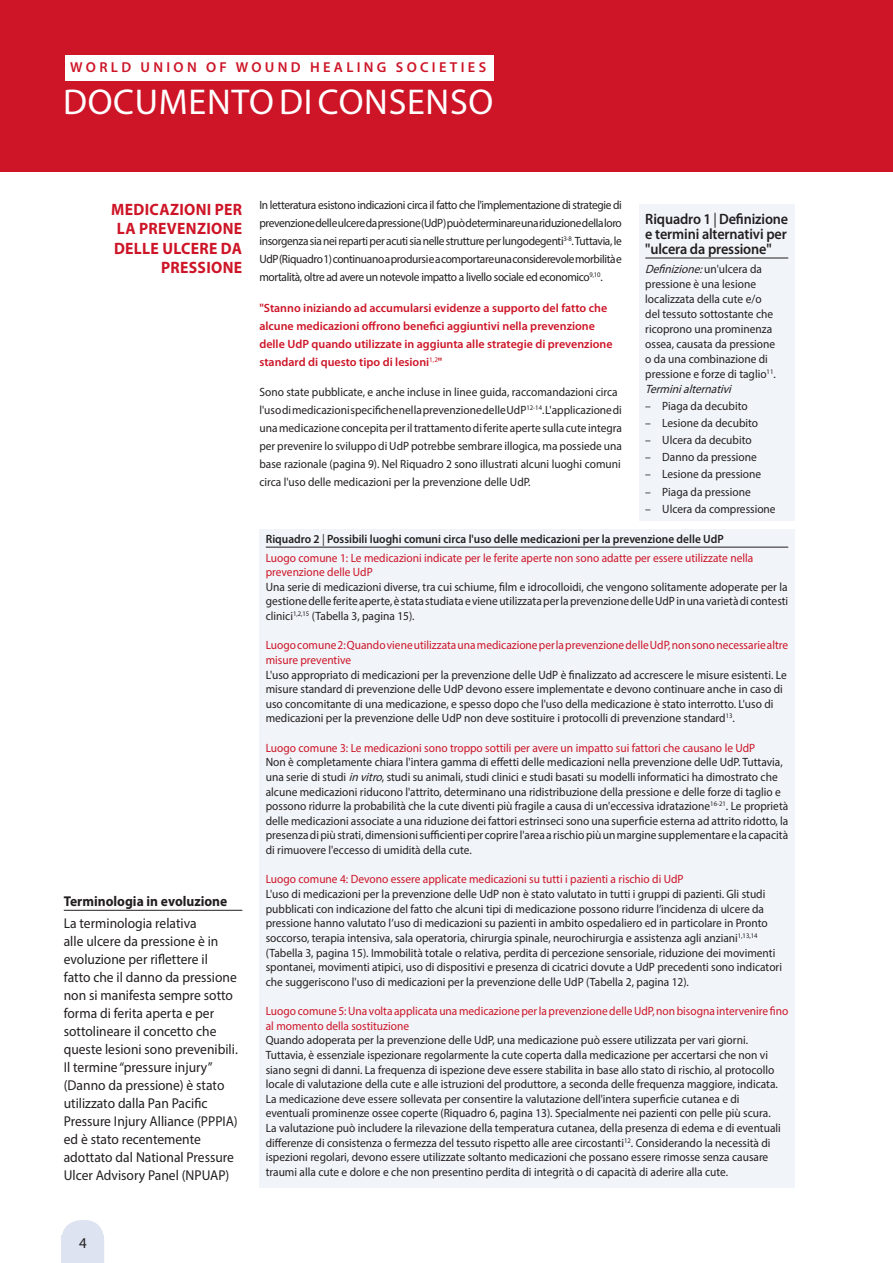
<style>
.page{position:relative;width:893px;height:1263px;background:#fff}
.page>*{position:absolute;margin:0;border:0;box-sizing:border-box;transform-origin:0 0}
.t1{font:36px "Myriad Pro";letter-spacing:.02em;color:#fff}
.t2{font:700 16.5px/19.5px "Myriad Pro";letter-spacing:.02em;color:#cd1527;text-align:right;scale:.95 1}
.t3{font:600 15px/15px "Myriad Pro";letter-spacing:-.01em;color:#231f20;text-align:justify;scale:.95 1}
.t4{font:15px "Myriad Pro";color:#231f20}
.t5{font:600 14.4px "Myriad Pro";letter-spacing:.23em;color:#cd1527}
.t6{font:14.25px/18px "Myriad Pro";color:#231f20;scale:.95 1}
.t7{font:700 14.25px "Myriad Pro";color:#231f20;scale:.95 1}
.t8{font:12px/14.5px "Myriad Pro";color:#231f20;scale:.95 1}
.t9{font:12px/14.7px "Myriad Pro";color:#cd1527;scale:.95 1}
.t10{font:600 12px/18px "Myriad Pro";color:#cd1527}
.s1{font-weight:400}
.s2{font-style:italic}
.s3{font-weight:600;color:#231f20}
.s4{color:#231f20}
</style>
<div class="page">
<div style="left:0;top:0;width:893px;height:171px;background:#cd1527"></div>
<svg style="left:62px;top:1220px;width:42px;height:16px"></svg>
<div style="left:62px;top:1236px;width:42px;height:27px;background:#dde3f0"></div>
<div style="left:65px;top:55px;width:429px;height:25px;background:#fff"></div>
<div style="left:639px;top:204px;width:156px;height:317px;background:#f1f4f9"></div>
<hr style="left:645px;top:258px;width:143px;height:1px;background:#231f20">
<div style="left:259px;top:529px;width:536px;height:659px;background:#f1f4f9"></div>
<hr style="left:266px;top:547px;width:522px;height:1px;background:#231f20">
<hr style="left:64px;top:910px;width:178px;height:1px;background:#231f20">
<p class="t5" style="left:70px;top:58px;width:417px">WORLD UNION OF WOUND HEALING SOCIETIES</p>
<h1 class="t1" style="left:63px;top:80px;width:432px">DOCUMENTO DI CONSENSO</h1>
<h2 class="t2" style="left:111px;top:199px;width:139px">MEDICAZIONI PER<br>LA PREVENZIONE<br>DELLE ULCERE DA<br>PRESSIONE</h2>
<p class="t7" style="left:64px;top:892px;width:174px">Terminologia in evoluzione</p>
<p class="t6" style="left:64px;top:914px;width:185px">La terminologia relativa<br>alle ulcere da pressione è in evoluzione per riflettere il fatto che il danno da pressione non si manifesta sempre sotto forma di ferita aperta e per sottolineare il concetto che queste lesioni sono prevenibili.<br>Il termine “pressure injury” (Danno da pressione) è stato utilizzato dalla Pan Pacific<br>Pressure Injury Alliance (PPPIA) ed è stato recentemente adottato dal National Pressure<br>Ulcer Advisory Panel (NPUAP)</p>
<p class="t8" style="left:259px;top:196px;width:383px;line-height:18px;text-align:justify">In letteratura esistono indicazioni circa il fatto che l'implementazione di strategie di prevenzione delle ulcere da pressione (UdP) può determinare una riduzione della loro insorgenza sia nei reparti per acuti sia nelle strutture per lungodegenti<sup>3-8</sup>. Tuttavia, le UdP (Riquadro 1) continuano a prodursi e a comportare una considerevole morbilità e mortalità, oltre ad avere un notevole impatto a livello sociale ed economico<sup>9,10</sup>.</p>
<p class="t10" style="left:259px;top:298px;width:355px">"Stanno iniziando ad accumularsi evidenze a supporto del fatto che alcune medicazioni offrono benefici aggiuntivi nella prevenzione delle UdP quando utilizzate in aggiunta alle strategie di prevenzione standard di questo tipo di lesioni<sup>1,2</sup>"</p>
<p class="t8" style="left:259px;top:383px;width:383px;line-height:18px">Sono state pubblicate, e anche incluse in linee guida, raccomandazioni circa l'uso di medicazioni specifiche nella prevenzione delle UdP<sup>12-14</sup>. L'applicazione di una medicazione concepita per il trattamento di ferite aperte sulla cute integra per prevenire lo sviluppo di UdP potrebbe sembrare illogica, ma possiede una base razionale (pagina 9). Nel Riquadro 2 sono illustrati alcuni luoghi comuni circa l'uso delle medicazioni per la prevenzione delle UdP.</p>
<p class="t3" style="left:645px;top:211px;width:152px">Riquadro 1 <span class="s1">|</span> Definizione e termini alternativi per "ulcera da pressione"</p>
<p class="t8" style="left:645px;top:261px;width:139px;line-height:15px"><span class="s2">Definizione:</span>u n ' u l c e r a d a pressione è una lesione localizzata della cute e/o del tessuto sottostante che ricoprono una prominenza ossea, causata da pressione o da una combinazione di pressione e forze di taglio<sup>11</sup>.<br><span class="s2">Terminialternativi</span></p>
<p class="t8" style="left:645px;top:398px;width:109px">– Piaga da decubito</p>
<p class="t8" style="left:645px;top:416px;width:120px">– Lesione da decubito</p>
<p class="t8" style="left:645px;top:433px;width:113px">– Ulcera da decubito</p>
<p class="t8" style="left:645px;top:450px;width:119px">– Danno da pressione</p>
<p class="t8" style="left:645px;top:467px;width:124px">– Lesione da pressione</p>
<p class="t8" style="left:645px;top:484px;width:113px">– Piaga da pressione</p>
<p class="t8" style="left:645px;top:501px;width:139px">– Ulcera da compressione</p>
<p class="t9" style="left:266px;top:529px;width:515px;line-height:18.9px"><span class="s3">Riquadro 2</span> <span class="s4">|</span> <span class="s3">Possibili luoghi comuni circa l'uso delle medicazioni per la prevenzione delle UdP<br></span>Luogo comune 1: Le medicazioni indicate per le ferite aperte non sono adatte per essere utilizzate nella</p>
<p class="t9" style="left:266px;top:565px;width:114px">prevenzione delle UdP</p>
<p class="t8" style="left:266px;top:579px;width:551px;text-align:justify">Una serie di medicazioni diverse, tra cui schiume, film e idrocolloidi, che vengono solitamente adoperate per la gestione delle ferite aperte, è stata studiata e viene utilizzata per la prevenzione delle UdP in una varietà di contesti clinici<sup>1,2,15</sup> (Tabella 3, pagina 15).</p>
<p class="t9" style="left:266px;top:638px;width:551px">Luogo comune 2: Quando viene utilizzata una medicazione per la prevenzione delle UdP, non sono necessarie altre misure preventive</p>
<p class="t8" style="left:266px;top:667px;width:550px">L'uso appropriato di medicazioni per la prevenzione delle UdP è finalizzato ad accrescere le misure esistenti. Le misure standard di prevenzione delle UdP devono essere implementate e devono continuare anche in caso di uso concomitante di una medicazione, e spesso dopo che l'uso della medicazione è stato interrotto. L'uso di medicazioni per la prevenzione delle UdP non deve sostituire i protocolli di prevenzione standard<sup>13</sup>.</p>
<p class="t9" style="left:266px;top:740px;width:517px">Luogo comune 3: Le medicazioni sono troppo sottili per avere un impatto sui fattori che causano le UdP</p>
<p class="t8" style="left:266px;top:755px;width:551px">Non è completamente chiara l'intera gamma di effetti delle medicazioni nella prevenzione delle UdP. Tuttavia, una serie di studi <span class="s2">invitro</span>, studi su animali, studi clinici e studi basati su modelli informatici ha dimostrato che alcune medicazioni riducono l'attrito, determinano una ridistribuzione della pressione e delle forze di taglio e possono ridurre la probabilità che la cute diventi più fragile a causa di un'eccessiva idratazione<sup>16-21</sup>. Le proprietà delle medicazioni associate a una riduzione dei fattori estrinseci sono una superficie esterna ad attrito ridotto, la presenza di più strati, dimensioni sufficienti per coprire l'area a rischio più un margine supplementare e la capacità di rimuovere l'eccesso di umidità della cute.</p>
<p class="t9" style="left:266px;top:872px;width:441px">Luogo comune 4: Devono essere applicate medicazioni su tutti i pazienti a rischio di UdP</p>
<p class="t8" style="left:266px;top:886px;width:545px">L'uso di medicazioni per la prevenzione delle UdP non è stato valutato in tutti i gruppi di pazienti. Gli studi pubblicati con indicazione del fatto che alcuni tipi di medicazione possono ridurre l’incidenza di ulcere da pressione hanno valutato l’uso di medicazioni su pazienti in ambito ospedaliero ed in particolare in Pronto soccorso, terapia intensiva, sala operatoria, chirurgia spinale, neurochirurgia e assistenza agli anziani<sup>1,13,14 </sup>(Tabella 3, pagina 15). Immobilità totale o relativa, perdita di percezione sensoriale, riduzione dei movimenti spontanei, movimenti atipici, uso di dispositivi e presenza di cicatrici dovute a UdP precedenti sono indicatori che suggeriscono l'uso di medicazioni per la prevenzione delle UdP (Tabella 2, pagina 12).</p>
<p class="t9" style="left:266px;top:1003px;width:552px">Luogo comune 5: Una volta applicata una medicazione per la prevenzione delle UdP, non bisogna intervenire fino al momento della sostituzione</p>
<p class="t8" style="left:266px;top:1033px;width:544px">Quando adoperata per la prevenzione delle UdP, una medicazione può essere utilizzata per vari giorni.<br>Tuttavia, è essenziale ispezionare regolarmente la cute coperta dalla medicazione per accertarsi che non vi siano segni di danni. La frequenza di ispezione deve essere stabilita in base allo stato di rischio, al protocollo locale di valutazione della cute e alle istruzioni del produttore, a seconda delle frequenza maggiore, indicata.<br>La medicazione deve essere sollevata per consentire la valutazione dell'intera superficie cutanea e di eventuali prominenze ossee coperte (Riquadro 6, pagina 13). Specialmente nei pazienti con pelle più scura.<br>La valutazione può includere la rilevazione della temperatura cutanea, della presenza di edema e di eventuali differenze di consistenza o fermezza del tessuto rispetto alle aree circostanti<sup>12</sup>. Considerando la necessità di ispezioni regolari, devono essere utilizzate soltanto medicazioni che possano essere rimosse senza causare traumi alla cute e dolore e che non presentino perdita di integrità o di capacità di aderire alla cute.</p>
<p class="t4" style="left:79px;top:1234px;width:9px">4</p>
</div>
